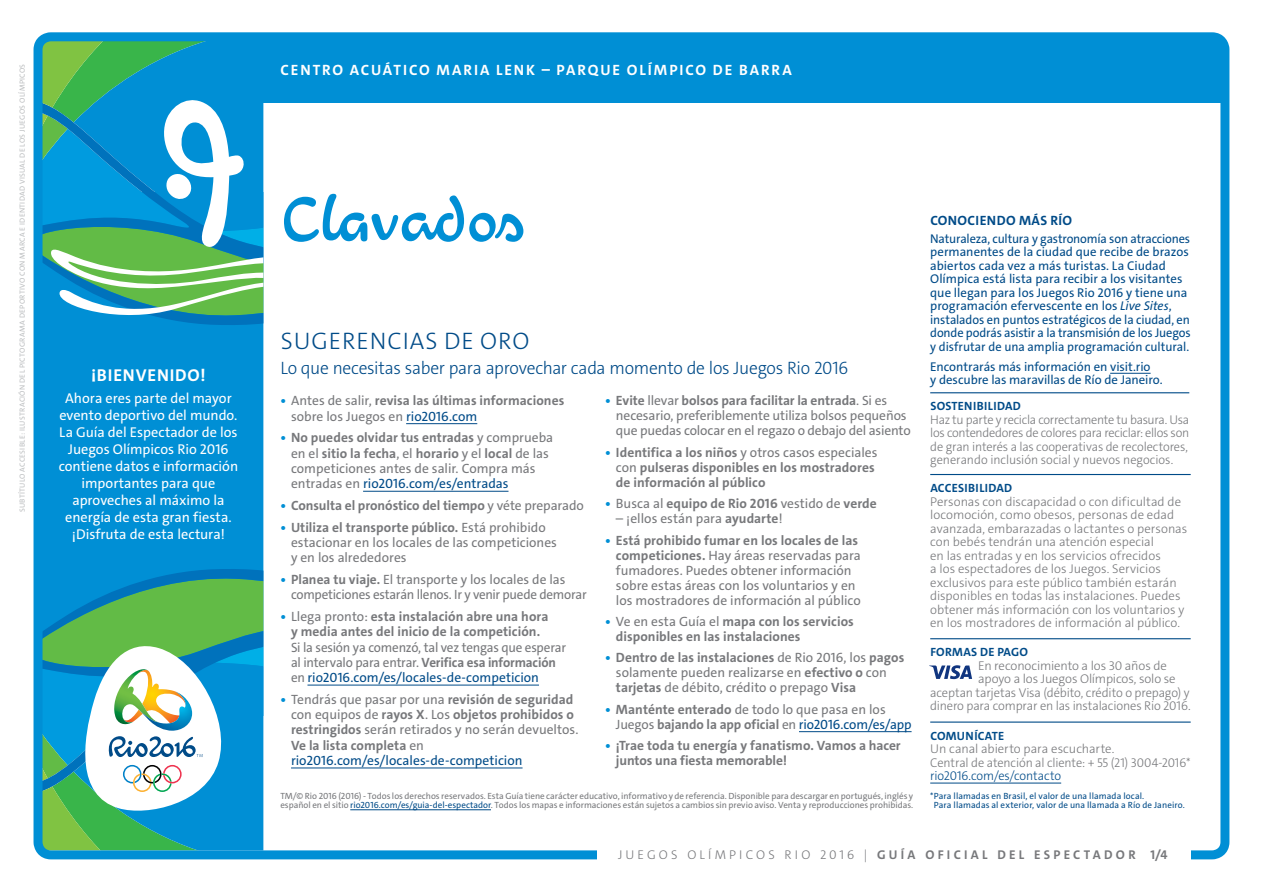
<style>
.page{position:relative;width:1263px;height:893px;background:#fff}
.page>*{position:absolute;margin:0;border:0;box-sizing:border-box;transform-origin:0 0}
.t1{font:63px "Rio 2016";color:#008fd5}
.t2{font:300 24px "The Sans Rio 2016";letter-spacing:.04em;color:#004b88}
.t3{font:300 18px "The Sans Rio 2016";letter-spacing:-.015em;color:#004b88}
.t4{font:700 17.25px "The Sans Rio 2016";letter-spacing:.05em;color:#fff}
.t5{font:700 15px "The Sans Rio 2016";letter-spacing:.125em;color:#fff}
.t6{font:14.25px/17.1px "The Sans Rio 2016";color:#fff;text-align:center}
.t7{font:13.5px/15.3px "The Sans Rio 2016";letter-spacing:-.005em;color:#77787b}
.t8{font:700 13.5px/15.3px "The Sans Rio 2016";color:#77787b}
.t9{font:700 13.5px "The Sans Rio 2016";letter-spacing:.025em;color:#004b88}
.t10{font:300 12.75px/13.5px "The Sans Rio 2016";letter-spacing:-.005em;color:#77787b}
.t11{font:12.75px/13.5px "The Sans Rio 2016";letter-spacing:-.005em;color:#004b88}
.t12{font:700 12.75px "The Sans Rio 2016";letter-spacing:.255em;color:#77787b}
.t13{font:300 12.75px "The Sans Rio 2016";letter-spacing:-.005em;color:#004b88}
.t14{font:700 12px "The Sans Rio 2016";letter-spacing:.025em;color:#004b88}
.t15{font:9px/9px "The Sans Rio 2016";color:#77787b}
.t16{font:9px/9px "The Sans Rio 2016";letter-spacing:.01em;color:#004b88}
.t17{font:7.5px "The Sans Rio 2016";letter-spacing:.04em;color:#bcbec0}
.s1{font-weight:700;color:#008fd5}
.s2{font-weight:700}
.s3{color:#004b88}
.s4{color:#008fd5}
.s5{font-weight:400}
.s6{font-weight:400;color:#004b88}
.s7{font-style:italic}
.s8{font-weight:300}
</style>
<div class="page">
<div style="left:263px;top:41px;width:959px;height:62px;background:#008fd5"></div>
<hr style="left:350px;top:809px;width:141px;height:1px;background:#004b88">
<hr style="left:406px;top:423px;width:71px;height:1px;background:#004b88">
<hr style="left:363px;top:491px;width:145px;height:1px;background:#004b88">
<hr style="left:307px;top:685px;width:232px;height:1px;background:#004b88">
<hr style="left:291px;top:767px;width:231px;height:1px;background:#004b88">
<hr style="left:799px;top:731px;width:112px;height:1px;background:#004b88">
<hr style="left:1110px;top:373px;width:40px;height:1px;background:#004b88">
<hr style="left:930px;top:638px;width:261px;height:1px;background:#004b88">
<hr style="left:930px;top:721px;width:261px;height:2px;background:#004b88">
<hr style="left:930px;top:783px;width:131px;height:1px;background:#004b88">
<hr style="left:930px;top:474px;width:261px;height:1px;background:#004b88">
<hr style="left:930px;top:392px;width:259px;height:1px;background:#004b88">
<svg style="left:929px;top:665px;width:43px;height:14px"></svg>
<div style="left:40px;top:192px;width:223px;height:523px;background:#008fd5"></div>
<svg style="left:44px;top:42px;width:219px;height:225px;background:#27a392"></svg>
<svg style="left:169px;top:569px;width:94px;height:6px"></svg>
<svg style="left:49px;top:94px;width:214px;height:231px"></svg>
<div style="left:34px;top:32px;width:1195px;height:827px;border:9px solid #008fd5;border-radius:13px"></div>
<svg style="left:40px;top:575px;width:223px;height:275px"></svg>
<div style="left:1144px;top:849px;width:47px;height:13px;background:#fff"></div>
<div style="left:597px;top:849px;width:552px;height:11px;background:#fff"></div>
<p class="t17" style="left:18px;top:512px;width:450px;rotate:-90deg">SUBTÍTULO ACCESIBLE: ILUSTRACIÓN DEL PICTOGRAMA DEPORTIVO CON MARCA E IDENTIDAD VISUAL DE LOS JUEGOS OLÍMPICOS</p>
<p class="t4" style="left:91px;top:364px;width:116px">¡BIENVENIDO!</p>
<p class="t6" style="left:59px;top:389px;width:181px">Ahora eres parte del mayor evento deportivo del mundo.<br>La Guía del Espectador de los<br>Juegos Olímpicos Rio 2016 contiene datos e información importantes para que aproveches al máximo la energía de esta gran fiesta. ¡Disfruta de esta lectura!</p>
<p class="t5" style="left:281px;top:60px;width:513px">CENTRO ACUÁTICO MARIA LENK – PARQUE OLÍMPICO DE BARRA</p>
<h1 class="t1" style="left:280px;top:179px;width:247px">Clavados</h1>
<h2 class="t2" style="left:281px;top:325px;width:250px">SUGERENCIAS DE ORO</h2>
<h3 class="t3" style="left:280px;top:356px;width:569px">Lo que necesitas saber para aprovechar cada momento de los Juegos Rio 2016</h3>
<p class="t7" style="left:291px;top:393px;width:275px;text-indent:-11px"><span class="s1">•</span> Antes de salir, <span class="s2">revisa las últimas informaciones </span>sobre los Juegos en <span class="s3">rio2016.com</span></p>
<p class="t7" style="left:291px;top:430px;width:264px;text-indent:-11px"><span class="s1">•</span> <span class="s2">No puedes olvidar tus entradas</span> y comprueba en el <span class="s2">sitio la fecha</span>, el <span class="s2">horario</span> y el <span class="s2">local</span> de las competiciones antes de salir. Compra más entradas en <span class="s3">rio2016.com/es/entradas</span></p>
<p class="t8" style="left:280px;top:498px;width:305px"><span class="s4">•</span> Consulta el pronóstico del tiempo <span class="s5">y véte preparado</span></p>
<p class="t7" style="left:291px;top:520px;width:267px;text-indent:-11px"><span class="s1">•</span> <span class="s2">Utiliza el transporte público.</span> Está prohibido estacionar en los locales de las competiciones y en los alrededores</p>
<p class="t7" style="left:291px;top:572px;width:297px;text-indent:-11px"><span class="s1">•</span> <span class="s2">Planea tu viaje.</span> El transporte y los locales de las competiciones estarán llenos. Ir y venir puede demorar</p>
<p class="t8" style="left:280px;top:609px;width:270px;text-align:center"><span class="s4">•</span> <span class="s5">Llega pronto:</span> esta instalación abre una hora y media antes del inicio de la competición.</p>
<p class="t7" style="left:291px;top:639px;width:276px">Si la sesión ya comenzó, tal vez tengas que esperar al intervalo para entrar. <span class="s2">Verifica esa información </span>en <span class="s3">rio2016.com/es/locales-de-competicion</span></p>
<p class="t8" style="left:291px;top:692px;width:289px;text-indent:-11px"><span class="s4">•</span> <span class="s5">Tendrás que pasar por una</span> revisión de seguridad <span class="s5">con equipos de</span> rayos X<span class="s5">. Los</span> objetos prohibidos o restringidos <span class="s5">serán retirados y no serán devueltos.<br></span>Ve la lista completa <span class="s5">en </span><span class="s6">rio2016.com/es/locales-de-competicion</span></p>
<p class="t7" style="left:616px;top:393px;width:296px;text-indent:-11px"><span class="s1">•</span> <span class="s2">Evite</span> llevar <span class="s2">bolsos para facilitar la entrada</span>. Si es necesario, preferiblemente utiliza bolsos pequeños que puedas colocar en el regazo o debajo del asiento</p>
<p class="t8" style="left:616px;top:445px;width:263px;text-indent:-11px"><span class="s4">•</span> Identifica a los niños <span class="s5">y otros casos especiales con</span> pulseras disponibles en los mostradores de información al público</p>
<p class="t8" style="left:605px;top:496px;width:273px"><span class="s4">•</span> <span class="s5">Busca al</span> equipo de Rio 2016 <span class="s5">vestido de</span> verde</p>
<p class="t7" style="left:616px;top:511px;width:168px">– ¡ellos están para <span class="s2">ayudarte</span>!</p>
<p class="t7" style="left:616px;top:533px;width:247px;text-indent:-11px"><span class="s1">•</span> <span class="s2">Está prohibido fumar en los locales de las competiciones.</span> Hay áreas reservadas para fumadores. Puedes obtener información sobre estas áreas con los voluntarios y en los mostradores de información al público</p>
<p class="t8" style="left:616px;top:614px;width:239px;text-indent:-11px"><span class="s4">•</span> <span class="s5">Ve en esta Guía el</span> mapa con los servicios disponibles en las instalaciones</p>
<p class="t7" style="left:616px;top:650px;width:290px;text-indent:-11px"><span class="s1">•</span> <span class="s2">Dentro de las instalaciones</span> de Rio 2016, los <span class="s2">pagos </span>solamente pueden realizarse en <span class="s2">efectivo o</span> con <span class="s2">tarjetas</span> de débito, crédito o prepago <span class="s2">Visa</span></p>
<p class="t8" style="left:616px;top:702px;width:297px;text-indent:-11px"><span class="s4">•</span> Manténte enterado <span class="s5">de todo lo que pasa en los<br>Juegos</span> bajando la app oficial <span class="s5">en</span> <span class="s6">rio2016.com/es/app</span></p>
<p class="t8" style="left:616px;top:738px;width:286px;text-indent:-11px"><span class="s4">•</span> ¡Trae toda tu energía y fanatismo. Vamos a hacer juntos una fiesta memorable!</p>
<p class="t15" style="left:280px;top:791px;width:634px">TM/© Rio 2016 (2016) - Todos los derechos reservados. Esta Guía tiene carácter educativo, informativo y de referencia. Disponible para descargar en portugués, inglés y español en el sitio <span class="s3">rio2016.com/es/guia-del-espectador</span>. Todos los mapas e informaciones están sujetos a cambios sin previo aviso. Venta y reproducciones prohibidas.</p>
<p class="t9" style="left:930px;top:212px;width:143px">CONOCIENDO MÁS RÍO</p>
<p class="t11" style="left:930px;top:232px;width:262px">Naturaleza, cultura y gastronomía son atracciones permanentes de la ciudad que recibe de brazos abiertos cada vez a más turistas. La Ciudad Olímpica está lista para recibir a los visitantes que llegan para los Juegos Rio 2016 y tiene una programación efervescente en los <span class="s7">Live Sites</span>, instalados en puntos estratégicos de la ciudad, en donde podrás asistir a la transmisión de los Juegos y disfrutar de una amplia programación cultural.</p>
<p class="t11" style="left:930px;top:360px;width:234px">Encontrarás más información en visit.rio<br>y descubre las maravillas de Río de Janeiro.</p>
<p class="t14" style="left:930px;top:399px;width:92px">SOSTENIBILIDAD</p>
<p class="t10" style="left:930px;top:413px;width:261px;text-align:justify">Haz tu parte y recicla correctamente tu basura. Usa los contendedores de colores para reciclar: ellos son de gran interés a las cooperativas de recolectores, generando inclusión social y nuevos negocios.</p>
<p class="t14" style="left:930px;top:480px;width:83px">ACCESIBILIDAD</p>
<p class="t10" style="left:930px;top:495px;width:258px">Personas con discapacidad o con dificultad de locomoción, como obesos, personas de edad avanzada, embarazadas o lactantes o personas con bebés tendrán una atención especial<br>en las entradas y en los servicios ofrecidos<br>a los espectadores de los Juegos. Servicios exclusivos para este público también estarán disponibles en todas las instalaciones. Puedes obtener más información con los voluntarios y en los mostradores de información al público.</p>
<p class="t14" style="left:930px;top:644px;width:99px">FORMAS DE PAGO</p>
<p class="t10" style="left:978px;top:659px;width:190px">En reconocimiento a los 30 años de</p>
<p class="t10" style="left:978px;top:672px;width:199px">apoyo a los Juegos Olímpicos, solo se</p>
<p class="t10" style="left:930px;top:686px;width:261px">aceptan tarjetas Visa (débito, crédito o prepago) y</p>
<p class="t10" style="left:930px;top:699px;width:262px">dinero para comprar en las instalaciones Rio 2016.</p>
<p class="t14" style="left:930px;top:728px;width:75px">COMUNÍCATE</p>
<p class="t10" style="left:930px;top:742px;width:262px">Un canal abierto para escucharte.<br>Central de atención al cliente: + 55 (21) 3004-2016*</p>
<p class="t13" style="left:930px;top:768px;width:132px">rio2016.com/es/contacto</p>
<p class="t16" style="left:934px;top:791px;width:252px;text-indent:-4px">*Para llamadas en Brasil, el valor de una llamada local.<br>Para llamadas al exterior, valor de una llamada a Río de Janeiro.</p>
<p class="t12" style="left:618px;top:847px;width:551px"><span class="s8">JUEGOS OLÍMPICOS RIO 2016 |</span> GUÍA OFICIAL DEL ESPECTADOR 1/4</p>
</div>
